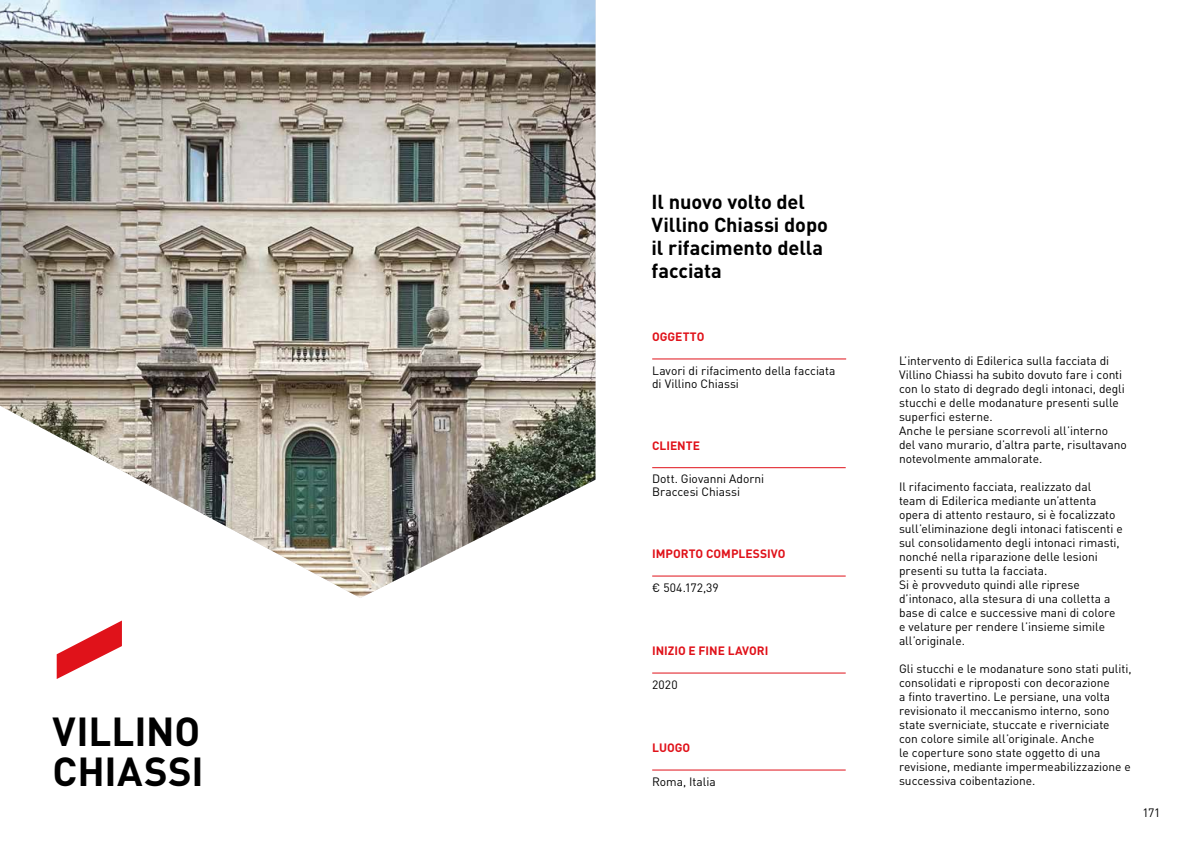
<style>
.page{position:relative;width:1191px;height:842px;background:#fff}
.page>*{position:absolute;margin:0;border:0;box-sizing:border-box;transform-origin:0 0}
.t1{font:700 40px/40px "DIN Pro";color:#000}
.t2{font:700 20px/23px "DIN Pro";letter-spacing:-.005em;color:#000}
.t3{font:12px/14px "DIN Pro";letter-spacing:-.005em;color:#000}
.t4{font:700 12px "DIN Pro";color:#e0121a}
</style>
<div class="page">
<svg style="left:57px;top:620px;width:65px;height:59px"></svg>
<img style="left:0;top:0;width:595px;height:598px">
<hr style="left:652px;top:359px;width:194px;height:1px;background:#e0121a">
<hr style="left:652px;top:467px;width:193px;height:1px;background:#e0121a">
<hr style="left:652px;top:576px;width:193px;height:1px;background:#e0121a">
<hr style="left:652px;top:673px;width:193px;height:1px;background:#e0121a">
<hr style="left:652px;top:770px;width:193px;height:1px;background:#e0121a">
<h1 class="t1" style="left:53px;top:710px;width:152px">VILLINO<br>CHIASSI</h1>
<h2 class="t2" style="left:651px;top:189px;width:178px">Il nuovo volto del<br>Villino Chiassi dopo il rifacimento della facciata</h2>
<p class="t4" style="left:652px;top:328px;width:54px">OGGETTO</p>
<p class="t3" style="left:652px;top:363px;width:185px;line-height:13px">Lavori di rifacimento della facciata di Villino Chiassi</p>
<p class="t4" style="left:652px;top:437px;width:49px">CLIENTE</p>
<p class="t3" style="left:652px;top:472px;width:114px;line-height:13px">Dott. Giovanni Adorni<br>Braccesi Chiassi</p>
<p class="t4" style="left:652px;top:546px;width:135px">IMPORTO COMPLESSIVO</p>
<p class="t3" style="left:652px;top:580px;width:68px">€ 504.172,39</p>
<p class="t4" style="left:652px;top:643px;width:118px">INIZIO E FINE LAVORI</p>
<p class="t3" style="left:652px;top:677px;width:27px">2020</p>
<p class="t4" style="left:652px;top:739px;width:39px">LUOGO</p>
<p class="t3" style="left:652px;top:774px;width:65px">Roma, Italia</p>
<p class="t3" style="left:899px;top:353px;width:229px">L’intervento di Edilerica sulla facciata di Villino Chiassi ha subito dovuto fare i conti con lo stato di degrado degli intonaci, degli stucchi e delle modanature presenti sulle superfici esterne.<br>Anche le persiane scorrevoli all’interno del vano murario, d’altra parte, risultavano notevolmente ammalorate.</p>
<p class="t3" style="left:899px;top:479px;width:225px">Il rifacimento facciata, realizzato dal<br>team di Edilerica mediante un’attenta opera di attento restauro, si è focalizzato sull’eliminazione degli intonaci fatiscenti e sul consolidamento degli intonaci rimasti, nonché nella riparazione delle lesioni presenti su tutta la facciata.<br>Si è provveduto quindi alle riprese d’intonaco, alla stesura di una colletta a base di calce e successive mani di colore e velature per rendere l’insieme simile all’originale.</p>
<p class="t3" style="left:899px;top:661px;width:234px">Gli stucchi e le modanature sono stati puliti, consolidati e riproposti con decorazione<br>a finto travertino. Le persiane, una volta revisionato il meccanismo interno, sono state sverniciate, stuccate e riverniciate<br>con colore simile all’originale. Anche<br>le coperture sono state oggetto di una revisione, mediante impermeabilizzazione e successiva coibentazione.</p>
<p class="t3" style="left:1142px;top:805px;width:19px">171</p>
</div>
